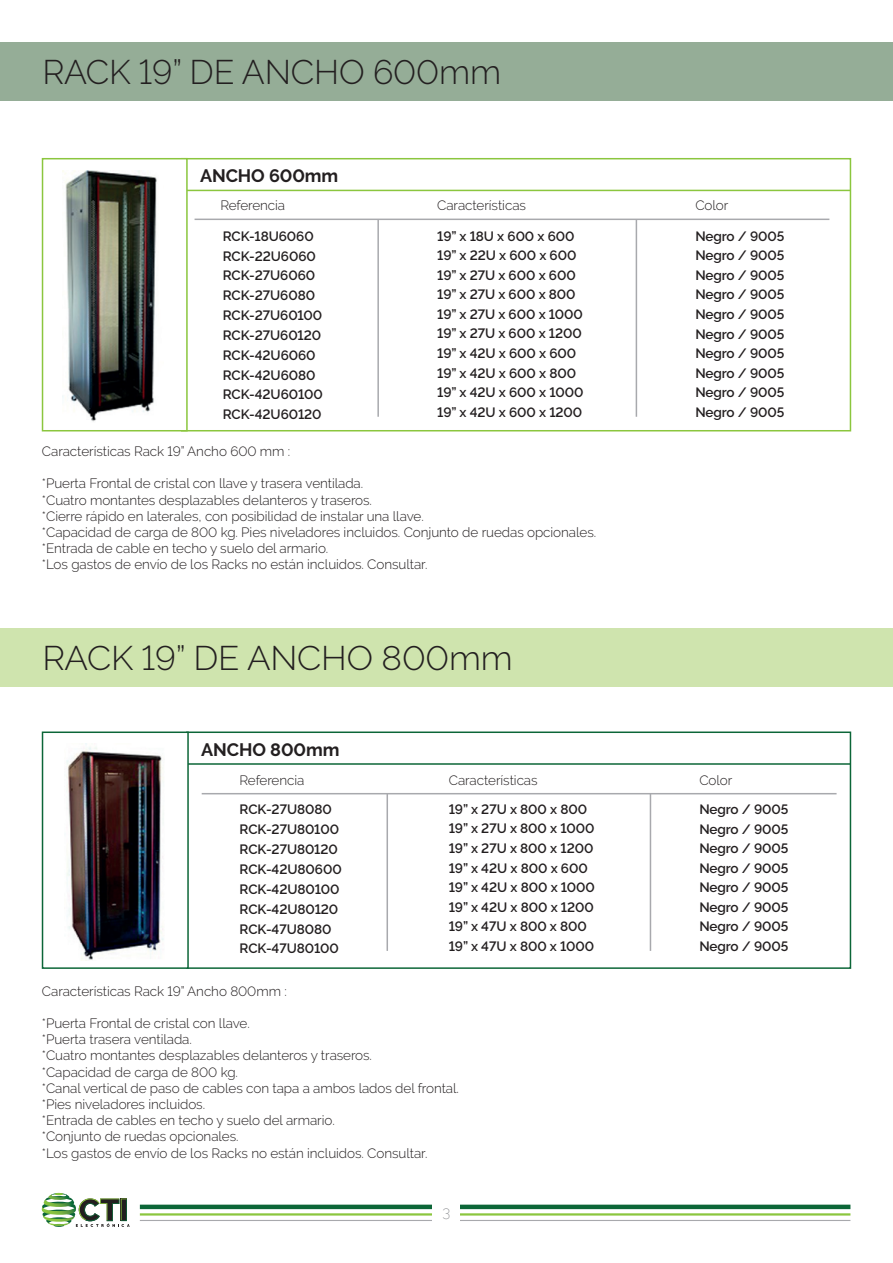
<style>
.page{position:relative;width:893px;height:1263px;background:#fff}
.page>*{position:absolute;margin:0;border:0;box-sizing:border-box;transform-origin:0 0}
.t1{font:300 34.05px "Raleway";letter-spacing:-.005em;color:#231f20}
.t2{font:700 18px "Raleway";letter-spacing:-.005em;color:#231f20}
.t3{font:200 15px "Raleway";color:#808285}
.t4{font:300 13.5px/16.2px "Raleway";letter-spacing:-.005em;color:#231f20}
.t5{font:600 13.5px/19.5px "Raleway";letter-spacing:-.005em;color:#231f20}
</style>
<div class="page">
<hr style="left:140px;top:1220px;width:710px;height:1px;background:#a8a9ad">
<hr style="left:140px;top:1213px;width:710px;height:2px;background:#8bc63e">
<div style="left:140px;top:1204px;width:710px;height:5px;background:#0c6638"></div>
<svg style="left:41px;top:1193px;width:89px;height:34px"></svg>
<div style="left:433px;top:1203px;width:27px;height:19px;background:#fff"></div>
<hr style="left:0;top:786px;width:1px;height:59px;background:#95ad97">
<div style="left:0;top:43px;width:893px;height:58px;background:#95ad97"></div>
<div style="left:0;top:628px;width:893px;height:59px;background:#cfe4ae"></div>
<div style="left:181px;top:158px;width:670px;height:273px;background:#fff;border:2px solid #8bc63e"></div>
<div style="left:42px;top:158px;width:146px;height:273px;background:#fff;border:2px solid #8bc63e"></div>
<hr style="left:187px;top:190px;width:663px;height:1px;background:#8bc63e">
<hr style="left:195px;top:219px;width:634px;height:1px;background:#a8a9ad">
<hr style="left:636px;top:219px;width:1px;height:198px;background:#a8a9ad">
<hr style="left:377px;top:219px;width:2px;height:198px;background:#a8a9ad">
<div style="left:186px;top:731px;width:665px;height:238px;border:2px solid #0c6638"></div>
<hr style="left:188px;top:763px;width:662px;height:2px;background:#0c6638">
<div style="left:42px;top:731px;width:147px;height:238px;background:#fff;border:2px solid #0c6638"></div>
<hr style="left:202px;top:793px;width:635px;height:1px;background:#a8a9ad">
<hr style="left:650px;top:794px;width:1px;height:157px;background:#a8a9ad">
<hr style="left:386px;top:794px;width:2px;height:157px;background:#a8a9ad">
<img style="left:66px;top:743px;width:98px;height:218px">
<img style="left:62px;top:171px;width:95px;height:251px">
<h1 class="t1" style="left:43px;top:52px;width:460px">RACK 19” DE ANCHO 600mm</h1>
<h2 class="t2" style="left:200px;top:166px;width:140px">ANCHO 600mm</h2>
<p class="t4" style="left:220px;top:197px;width:66px">Referencia</p>
<p class="t5" style="left:223px;top:226px;width:102px">RCK-18U6060<br>RCK-22U6060<br>RCK-27U6060<br>RCK-27U6080<br>RCK-27U60100<br>RCK-27U60120<br>RCK-42U6060<br>RCK-42U6080<br>RCK-42U60100<br>RCK-42U60120</p>
<p class="t4" style="left:437px;top:197px;width:90px">Características</p>
<p class="t5" style="left:437px;top:226px;width:148px">19” x 18U x 600 x 600<br>19” x 22U x 600 x 600<br>19” x 27U x 600 x 600<br>19” x 27U x 600 x 800<br>19” x 27U x 600 x 1000<br>19” x 27U x 600 x 1200<br>19” x 42U x 600 x 600<br>19” x 42U x 600 x 800<br>19” x 42U x 600 x 1000<br>19” x 42U x 600 x 1200</p>
<p class="t4" style="left:42px;top:443px;width:250px">Características Rack 19” Ancho 600 mm :</p>
<p class="t4" style="left:42px;top:475px;width:556px">*Puerta Frontal de cristal con llave y trasera ventilada.<br>*Cuatro montantes desplazables delanteros y traseros.<br>*Cierre rápido en laterales, con posibilidad de instalar una llave.<br>*Capacidad de carga de 800 kg. Pies niveladores incluidos. Conjunto de ruedas opcionales. *Entrada de cable en techo y suelo del armario.<br>*Los gastos de envío de los Racks no están incluidos. Consultar.</p>
<h1 class="t1" style="left:43px;top:638px;width:472px">RACK 19” DE ANCHO 800mm</h1>
<h2 class="t2" style="left:201px;top:739px;width:140px">ANCHO 800mm</h2>
<p class="t4" style="left:239px;top:772px;width:66px">Referencia</p>
<p class="t5" style="left:239px;top:799px;width:104px;line-height:20px">RCK-27U8080<br>RCK-27U80100<br>RCK-27U80120<br>RCK-42U80600<br>RCK-42U80100<br>RCK-42U80120<br>RCK-47U8080<br>RCK-47U80100</p>
<p class="t4" style="left:449px;top:772px;width:90px">Características</p>
<p class="t5" style="left:449px;top:799px;width:148px">19” x 27U x 800 x 800<br>19” x 27U x 800 x 1000<br>19” x 27U x 800 x 1200<br>19” x 42U x 800 x 600<br>19” x 42U x 800 x 1000<br>19” x 42U x 800 x 1200<br>19” x 47U x 800 x 800<br>19” x 47U x 800 x 1000</p>
<p class="t4" style="left:42px;top:982px;width:246px">Características Rack 19” Ancho 800mm :</p>
<p class="t4" style="left:42px;top:1015px;width:419px">*Puerta Frontal de cristal con llave.<br>*Puerta trasera ventilada.<br>*Cuatro montantes desplazables delanteros y traseros.<br>*Capacidad de carga de 800 kg.<br>*Canal vertical de paso de cables con tapa a ambos lados del frontal. *Pies niveladores incluidos.<br>*Entrada de cables en techo y suelo del armario.<br>*Conjunto de ruedas opcionales.<br>*Los gastos de envío de los Racks no están incluidos. Consultar.</p>
<p class="t3" style="left:443px;top:1203px;width:9px">3</p>
<p class="t4" style="left:695px;top:197px;width:35px">Color</p>
<p class="t5" style="left:695px;top:226px;width:91px;text-align:justify">Negro / 9005<br>Negro / 9005<br>Negro / 9005<br>Negro / 9005<br>Negro / 9005<br>Negro / 9005<br>Negro / 9005<br>Negro / 9005<br>Negro / 9005<br>Negro / 9005</p>
<p class="t4" style="left:699px;top:772px;width:35px">Color</p>
<p class="t5" style="left:699px;top:799px;width:91px;text-align:justify">Negro / 9005<br>Negro / 9005<br>Negro / 9005<br>Negro / 9005<br>Negro / 9005<br>Negro / 9005<br>Negro / 9005<br>Negro / 9005</p>
</div>
